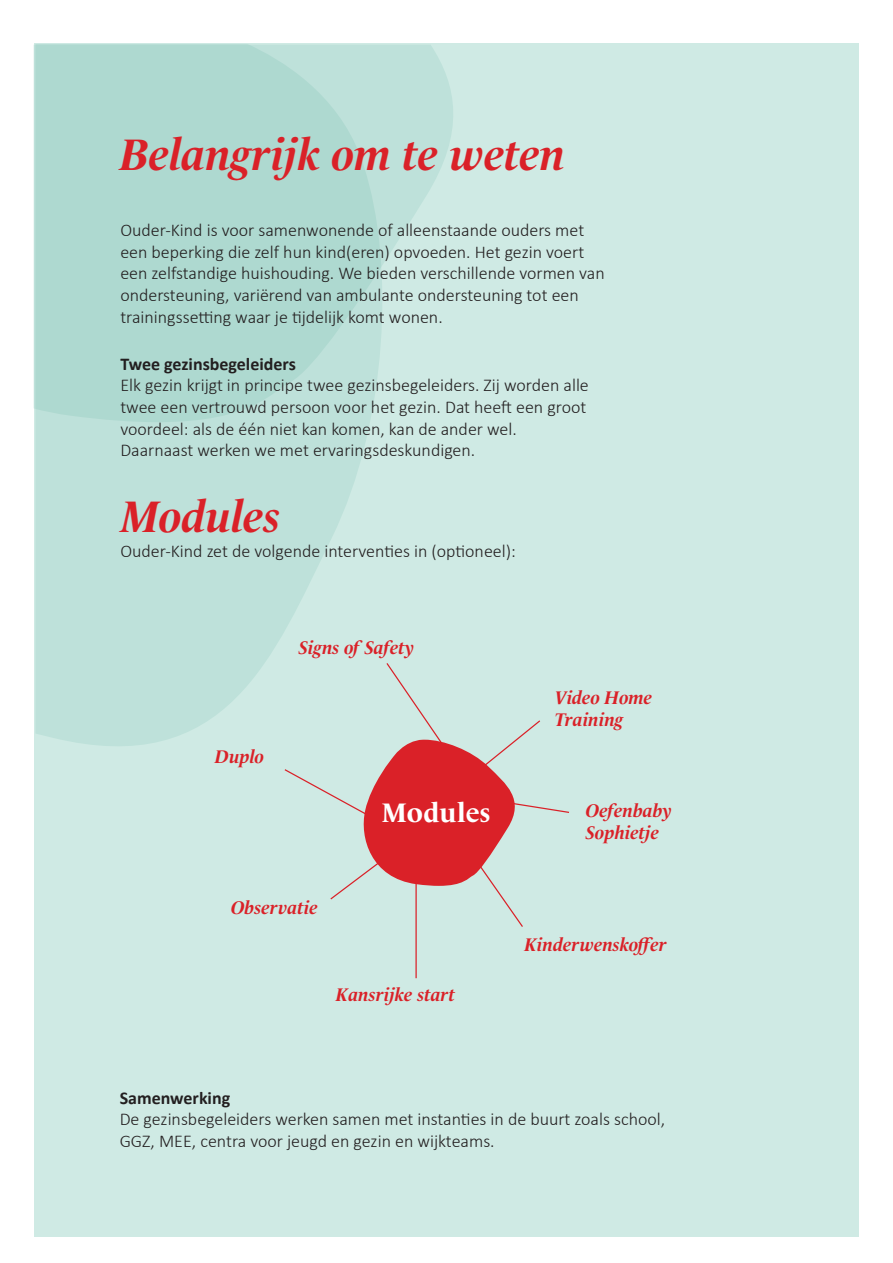
<style>
.page{position:relative;width:893px;height:1263px;background:#fff}
.page>*{position:absolute;margin:0;border:0;box-sizing:border-box;transform-origin:0 0}
.Kop_groot_rood_cursi{font:italic 700 45px "Le Monde Livre Std";color:#da2128}
.t1{font:700 27.3px "Le Monde Livre Std";color:#fff}
.t2{font:italic 700 18.6px/21.9px "Le Monde Livre Std";color:#da2128}
.t3{font:300 18px/21.6px "Calibri";color:#231f20}
.Kopje_12_pt_vet{font:700 18px "Calibri";color:#231f20}
</style>
<div class="page">
<div style="left:34px;top:43px;width:825px;height:1194px;background:#cfeae4"></div>
<svg style="left:33px;top:45px;width:420px;height:364px"></svg>
<svg style="left:35px;top:44px;width:360px;height:702px;background:#b8ded6"></svg>
<hr style="left:415px;top:877px;width:2px;height:101px;background:#da2128">
<svg style="left:283px;top:662px;width:286px;height:266px"></svg>
<p class="Kop_groot_rood_cursi" style="left:120px;top:128px;width:447px">Belangrijk om te weten</p>
<p class="t3" style="left:120px;top:219px;width:486px">Ouder-Kind is voor samenwonende of alleenstaande ouders met een beperking die zelf hun kind(eren) opvoeden. Het gezin voert een zelfstandige huishouding. We bieden verschillende vormen van ondersteuning, variërend van ambulante ondersteuning tot een trainingssetting waar je tijdelijk komt wonen.</p>
<p class="Kopje_12_pt_vet" style="left:120px;top:351px;width:177px">Twee gezinsbegeleiders</p>
<p class="t3" style="left:120px;top:374px;width:470px">Elk gezin krijgt in principe twee gezinsbegeleiders. Zij worden alle twee een vertrouwd persoon voor het gezin. Dat heeft een groot voordeel: als de één niet kan komen, kan de ander wel.</p>
<p class="t3" style="left:120px;top:439px;width:356px">Daarnaast werken we met ervaringsdeskundigen.</p>
<p class="Kop_groot_rood_cursi" style="left:120px;top:490px;width:162px">Modules</p>
<p class="t3" style="left:120px;top:540px;width:397px">Ouder-Kind zet de volgende interventies in (optioneel):</p>
<p class="t2" style="left:299px;top:637px;width:117px">Signs of Safety</p>
<p class="t2" style="left:215px;top:745px;width:51px">Duplo</p>
<p class="t1" style="left:382px;top:796px;width:110px">Modules</p>
<p class="t2" style="left:231px;top:896px;width:88px">Observatie</p>
<p class="t2" style="left:336px;top:984px;width:121px">Kansrijke start</p>
<p class="t2" style="left:555px;top:687px;width:99px">Video Home<br>Training</p>
<p class="t2" style="left:586px;top:799px;width:87px">Oefenbaby<br>Sophietje</p>
<p class="t2" style="left:524px;top:933px;width:144px">Kinderwenskoffer</p>
<p class="Kopje_12_pt_vet" style="left:120px;top:1085px;width:112px">Samenwerking</p>
<p class="t3" style="left:120px;top:1108px;width:547px">De gezinsbegeleiders werken samen met instanties in de buurt zoals school,<br>GGZ, MEE, centra voor jeugd en gezin en wijkteams.</p>
</div>
